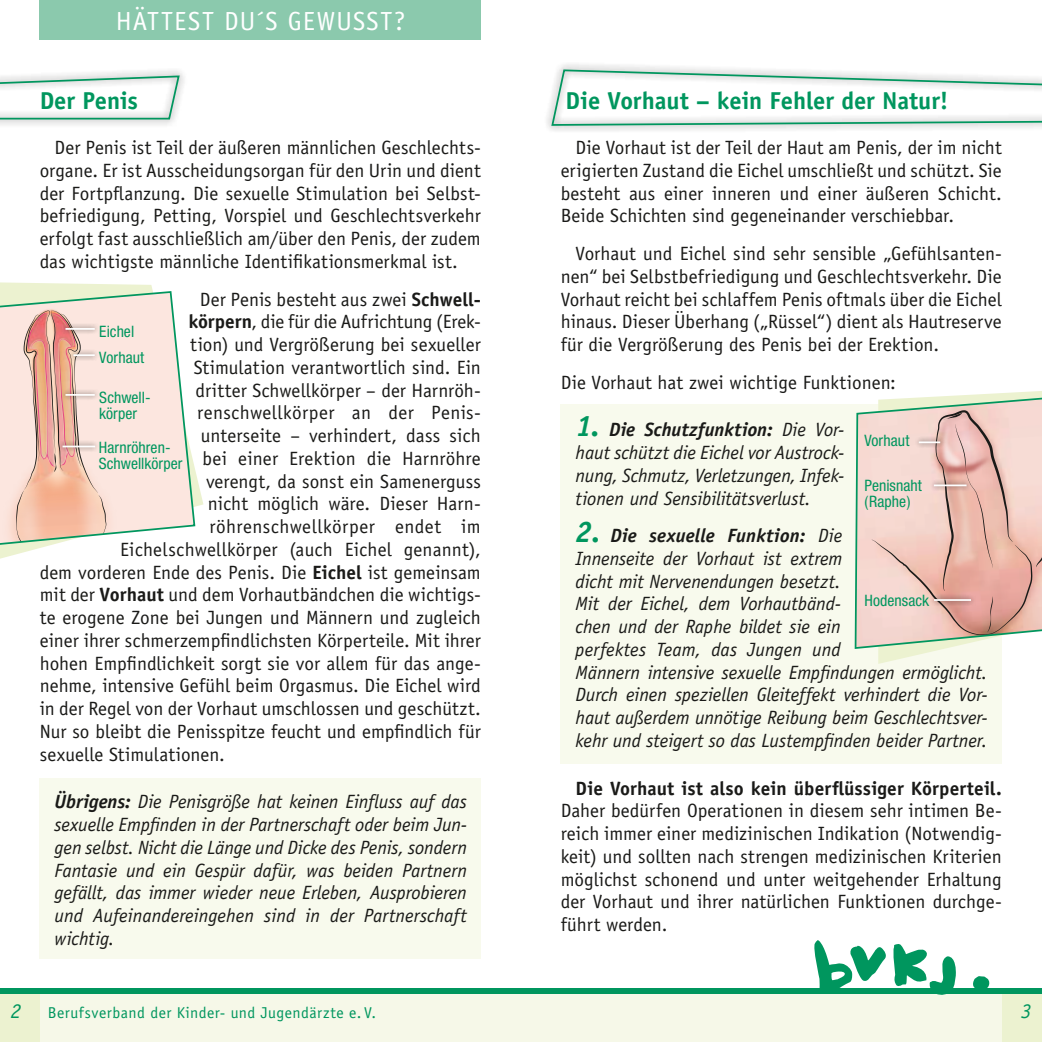
<style>
.page{position:relative;width:1042px;height:1042px;background:#fff}
.page>*{position:absolute;margin:0;border:0;box-sizing:border-box;transform-origin:0 0}
.t1{font:26.25px "Officina Sans";letter-spacing:.04em;color:#fff}
.t2{font:700 24.5px "Officina Sans";letter-spacing:-.005em;color:#00965e}
.t3{font:italic 21px "Officina Sans";color:#00965e}
.t4{font:19.25px/22.8px "Officina Sans";color:#1a1a18;text-align:justify}
.t5{font:italic 19.25px/22.8px "Officina Sans";color:#1a1a18;text-align:justify}
.t6{font:700 19.25px "Officina Sans";letter-spacing:.005em;color:#1a1a18}
.t7{font:19.25px "Officina Sans";letter-spacing:.02em;color:#1a1a18}
.t8{font:19.25px "Officina Sans";letter-spacing:.025em;color:#1a1a18}
.t9{font:condensed 15.75px/15.8px "Helvetica Neue";letter-spacing:.005em;color:#00965e}
.t10{font:15.75px "Officina Sans";letter-spacing:.03em;color:#00965e}
.s1{font-weight:700}
.s2{font-weight:700;font-size:29.75px;color:#00965e}
</style>
<div class="page">
<div style="left:561px;top:404px;width:441px;height:360px;background:#f8faed"></div>
<svg style="left:878px;top:391px;width:164px;height:273px"></svg>
<div style="left:40px;top:778px;width:441px;height:180px;background:#f8faed"></div>
<div style="left:544px;top:61px;width:498px;height:73px;background:#1a1a18;opacity:.75"></div>
<svg style="left:550px;top:68px;width:492px;height:59px"></svg>
<div style="left:0;top:68px;width:187px;height:60px;background:#1a1a18;opacity:.75"></div>
<svg style="left:0;top:75px;width:181px;height:45px"></svg>
<div style="left:521px;top:988px;width:521px;height:54px;background:#f6f8e8"></div>
<div style="left:1002px;top:990px;width:40px;height:52px;background:#ecf2d0"></div>
<div style="left:0;top:988px;width:521px;height:54px;background:#f6f8e8"></div>
<div style="left:0;top:990px;width:40px;height:52px;background:#ecf2d0"></div>
<div style="left:40px;top:0;width:441px;height:40px;background:#8bc9ad"></div>
<div style="left:521px;top:988px;width:521px;height:5px;background:#00965e"></div>
<svg style="left:812px;top:940px;width:144px;height:55px"></svg>
<svg style="left:973px;top:976px;width:17px;height:12px"></svg>
<div style="left:0;top:988px;width:521px;height:5px;background:#00965e"></div>
<svg style="left:854px;top:395px;width:188px;height:255px;background:#e6c7bc"></svg>
<div style="left:914px;top:436px;width:31px;height:12px;background:#1a1a18;opacity:.75"></div>
<hr style="left:919px;top:441px;width:21px;height:2px;background:#fff">
<div style="left:929px;top:479px;width:43px;height:13px;background:#1a1a18;opacity:.75"></div>
<hr style="left:934px;top:484px;width:32px;height:2px;background:#fff">
<div style="left:929px;top:594px;width:47px;height:12px;background:#1a1a18;opacity:.75"></div>
<hr style="left:934px;top:599px;width:37px;height:2px;background:#fff">
<svg style="left:0;top:282px;width:203px;height:277px"></svg>
<svg style="left:0;top:290px;width:196px;height:258px;background:#f0d8cc"></svg>
<div style="left:61px;top:388px;width:39px;height:13px;background:#1a1a18;opacity:.75"></div>
<hr style="left:65px;top:394px;width:30px;height:2px;background:#fff">
<div style="left:58px;top:440px;width:42px;height:13px;background:#1a1a18;opacity:.75"></div>
<hr style="left:63px;top:446px;width:32px;height:1px;background:#fff">
<div style="left:61px;top:322px;width:39px;height:13px;background:#1a1a18;opacity:.75"></div>
<hr style="left:65px;top:328px;width:30px;height:2px;background:#fff">
<div style="left:69px;top:349px;width:31px;height:12px;background:#1a1a18;opacity:.75"></div>
<hr style="left:73px;top:354px;width:22px;height:2px;background:#fff">
<h1 class="t1" style="left:116px;top:5px;width:46px">Hättest</h1>
<h1 class="t1" style="left:224px;top:5px;width:183px">du´s gewusst?</h1>
<p class="t2" style="left:40px;top:85px;width:100px">Der Penis</p>
<p class="t4" style="left:40px;top:136px;width:443px;text-indent:15px">Der Penis ist Teil der äußeren männlichen Geschlechts&shy;organe. Er ist Ausscheidungsorgan für den Urin und dient der Fortpflanzung. Die sexuelle Stimulation bei Selbst&shy;befriedigung, Petting, Vorspiel und Geschlechtsverkehr erfolgt fast ausschließlich am/über den Penis, der zudem das wichtigste männliche Identifikationsmerkmal ist.</p>
<p class="t4" style="left:200px;top:288px;width:282px">Der Penis besteht aus zwei <span class="s1">Schwell-</span></p>
<p class="t4" style="left:188px;top:310px;width:292px"><span class="s1">körpern</span>, die für die Aufrichtung (Erek-</p>
<p class="t4" style="left:190px;top:333px;width:292px">tion) und Vergrößerung bei sexueller</p>
<p class="t4" style="left:194px;top:356px;width:288px">Stimulation verantwortlich sind. Ein</p>
<p class="t4" style="left:195px;top:379px;width:287px">dritter Schwellkörper – der Harnröh-</p>
<p class="t7" style="left:197px;top:401px;width:283px">renschwellkörper an der Penis-</p>
<p class="t4" style="left:201px;top:424px;width:281px">unterseite – verhindert, dass sich</p>
<p class="t4" style="left:202px;top:447px;width:280px">bei einer Erektion die Harnröhre</p>
<p class="t4" style="left:206px;top:470px;width:276px">verengt, da sonst ein Samenerguss</p>
<p class="t4" style="left:208px;top:492px;width:275px">nicht möglich wäre. Dieser Harn-</p>
<p class="t8" style="left:209px;top:515px;width:273px">röhrenschwellkörper endet im</p>
<p class="t4" style="left:120px;top:538px;width:362px">Eichelschwellkörper (auch Eichel genannt),</p>
<p class="t4" style="left:40px;top:561px;width:442px">dem vorderen Ende des Penis. Die <span class="s1">Eichel</span> ist gemeinsam</p>
<p class="t4" style="left:40px;top:583px;width:442px">mit der <span class="s1">Vorhaut</span> und dem Vorhautbändchen die wichtigs-</p>
<p class="t4" style="left:40px;top:606px;width:443px">te erogene Zone bei Jungen und Männern und zugleich</p>
<p class="t4" style="left:40px;top:629px;width:443px">einer ihrer schmerzempfindlichsten Körperteile. Mit ihrer</p>
<p class="t4" style="left:40px;top:652px;width:442px">hohen Empfindlichkeit sorgt sie vor allem für das ange-</p>
<p class="t4" style="left:40px;top:674px;width:442px">nehme, intensive Gefühl beim Orgasmus. Die Eichel wird</p>
<p class="t4" style="left:40px;top:697px;width:443px">in der Regel von der Vorhaut umschlossen und geschützt.</p>
<p class="t4" style="left:40px;top:720px;width:443px">Nur so bleibt die Penisspitze feucht und empfindlich für</p>
<p class="t4" style="left:40px;top:743px;width:187px">sexuelle Stimulationen.</p>
<p class="t5" style="left:55px;top:790px;width:414px"><span class="s1">Übrigens:</span> Die Penisgröße hat keinen Einfluss auf das sexuelle Empfinden in der Partnerschaft oder beim Jun&shy;gen selbst. Nicht die Länge und Dicke des Penis, sondern Fantasie und ein Gespür dafür, was beiden Partnern gefällt, das immer wieder neue Erleben, Ausprobieren und Aufeinandereingehen sind in der Partnerschaft wichtig.</p>
<p class="t9" style="left:99px;top:318px;width:47px;line-height:26.2px">Eichel<br>Vorhaut</p>
<p class="t9" style="left:99px;top:389px;width:53px">Schwell&shy;körper</p>
<p class="t9" style="left:99px;top:439px;width:85px">Harnröhren-<br>Schwellkörper</p>
<p class="t3" style="left:11px;top:998px;width:12px">2</p>
<p class="t10" style="left:48px;top:1003px;width:330px">Berufsverband der Kinder- und Jugendärzte e. V.</p>
<p class="t2" style="left:566px;top:85px;width:384px">Die Vorhaut – kein Fehler der Natur!</p>
<p class="t4" style="left:561px;top:136px;width:443px;text-indent:15px">Die Vorhaut ist der Teil der Haut am Penis, der im nicht erigierten Zustand die Eichel umschließt und schützt. Sie besteht aus einer inneren und einer äußeren Schicht.<br>Beide Schichten sind gegeneinander verschiebbar.</p>
<p class="t4" style="left:561px;top:242px;width:443px;text-indent:15px">Vorhaut und Eichel sind sehr sensible „Gefühlsanten&shy;nen“ bei Selbstbefriedigung und Geschlechtsverkehr. Die Vorhaut reicht bei schlaffem Penis oftmals über die Eichel hinaus. Dieser Überhang („Rüssel“) dient als Hautreserve für die Vergrößerung des Penis bei der Erektion.</p>
<p class="t4" style="left:561px;top:371px;width:337px">Die Vorhaut hat zwei wichtige Funktionen:</p>
<p class="t5" style="left:575px;top:418px;width:270px"><span class="s2">1.</span> <span class="s1">Die Schutzfunktion:</span> Die Vor&shy;haut schützt die Eichel vor Austrock&shy;nung, Schmutz, Verletzungen, Infek&shy;tionen und Sensibilitätsverlust.</p>
<p class="t5" style="left:575px;top:524px;width:413px;text-align:left"><span class="s2">2.</span> <span class="s1">Die sexuelle Funktion:</span> Die<br>Innenseite der Vorhaut ist extrem<br>dicht mit Nervenendungen besetzt.<br>Mit der Eichel, dem Vorhautbänd-<br>chen und der Raphe bildet sie ein<br>perfektes Team, das Jungen und<br>Männern intensive sexuelle Empfindungen ermöglicht.<br>Durch einen speziellen Gleiteffekt verhindert die Vor&shy;haut außerdem unnötige Reibung beim Geschlechtsver&shy;kehr und steigert so das Lustempfinden beider Partner.</p>
<p class="t6" style="left:575px;top:776px;width:428px">Die Vorhaut ist also kein überflüssiger Körperteil.</p>
<p class="t4" style="left:561px;top:799px;width:443px">Daher bedürfen Operationen in diesem sehr intimen Be&shy;reich immer einer medizinischen Indikation (Notwendig&shy;keit) und sollten nach strengen medizinischen Kriterien möglichst schonend und unter weitgehender Erhaltung der Vorhaut und ihrer natürlichen Funktionen durchge&shy;führt werden.</p>
<p class="t9" style="left:864px;top:433px;width:47px">Vorhaut</p>
<p class="t9" style="left:864px;top:477px;width:59px">Penisnaht (Raphe)</p>
<p class="t9" style="left:864px;top:592px;width:66px">Hodensack</p>
<p class="t3" style="left:1021px;top:998px;width:12px">3</p>
</div>
